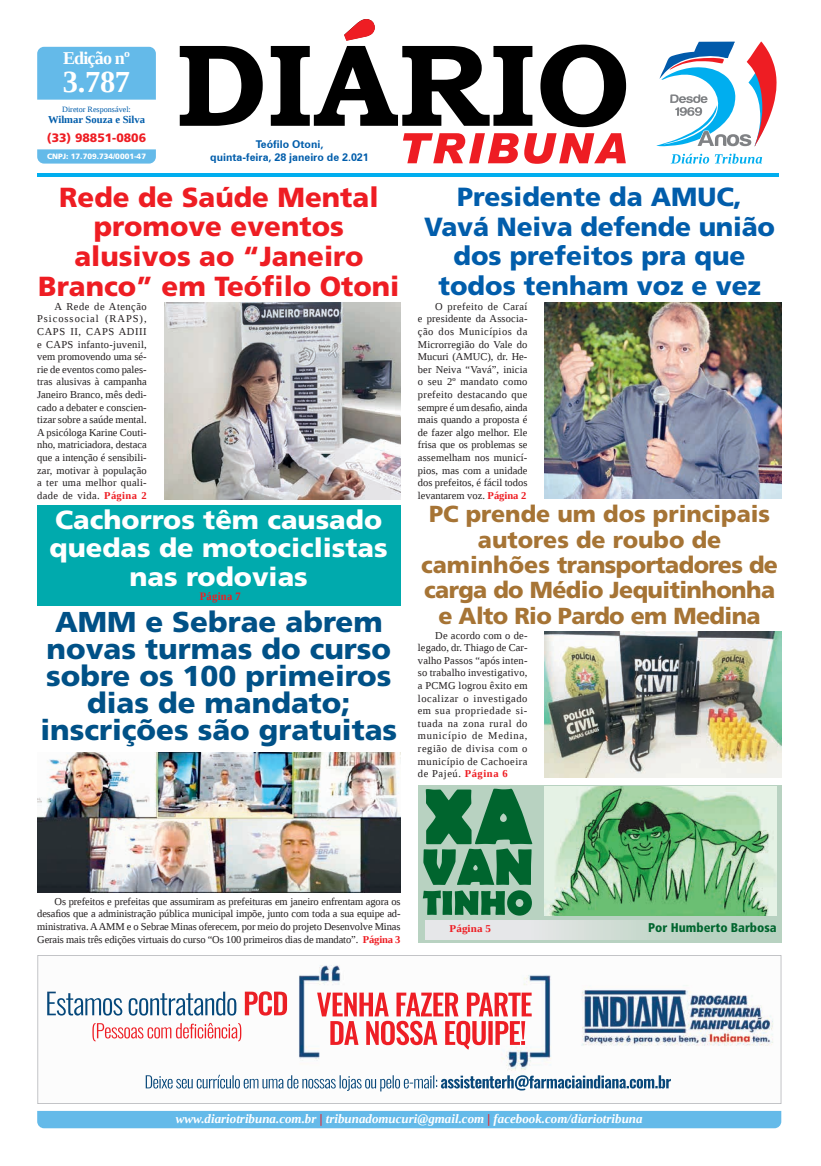
<style>
.page{position:relative;width:821px;height:1166px;background:#fff}
.page>*{position:absolute;margin:0;border:0;box-sizing:border-box;transform-origin:0 0}
.t1{font:700 30.45px "Liberation Serif";color:#fff}
.t2{font:900 28.7px/27px "Frutiger LT Std";color:#005187;text-align:center}
.t3{font:900 27.56px/29.8px "Frutiger LT Std";color:#ee1d23;text-align:center}
.t4{font:900 26.25px/29.8px "Frutiger LT Std";color:#015dab;text-align:center}
.t5{font:900 26.25px/28.7px "Frutiger LT Std";color:#fff;text-align:center;scale:1.04 1}
.t6{font:900 23.19px/25.4px "Frutiger LT Std";letter-spacing:-.025em;color:#a67435;text-align:center}
.t7{font:700 18.03px "Liberation Serif";letter-spacing:-.045em;color:#fff}
.t8{font:italic 700 12.95px "Liberation Serif";color:#fff}
.t9{font:900 condensed 12.69px "Frutiger LT Std";color:#00652e}
.t10{font:900 12.16px "Frutiger LT Std";color:#ee1d23}
.t11{font:700 11.38px "Liberation Serif";letter-spacing:.03em;color:#ee1d23;scale:.93 1}
.t12{font:700 10.67px/12.6px "Zurich BT";color:#015dab;text-align:center}
.t13{font:700 10.59px "Liberation Serif";color:#015dab}
.t14{font:10.5px/12.6px "Liberation Serif";letter-spacing:.005em;color:#231f20;text-align:justify}
.t15{font:700 10.5px "Liberation Serif";letter-spacing:.01em;color:#ee1d23;scale:1.05 1}
.t16{font:8.14px "Liberation Serif";color:#015dab}
.t17{font:900 7.7px "Frutiger LT Std";color:#fff}
.s1{font-weight:700;color:#ee1d23}
.s2{color:#ee1d23}
</style>
<div class="page">
<hr style="left:37px;top:174px;width:742px;height:3px;background:#00aeef">
<svg style="left:180px;top:44px;width:446px;height:83px"></svg>
<svg style="left:344px;top:19px;width:31px;height:22px"></svg>
<div style="left:37px;top:47px;width:119px;height:53px;background:#64bae9"></div>
<svg style="left:37px;top:149px;width:119px;height:15px;background:#6ebeea"></svg>
<div style="left:37px;top:1111px;width:744px;height:17px;background:#64bae9"></div>
<svg style="left:403px;top:133px;width:223px;height:31px"></svg>
<svg style="left:37px;top:955px;width:744px;height:149px"></svg>
<div style="left:37px;top:505px;width:364px;height:100px;background:#00aaad"></div>
<svg style="left:656px;top:41px;width:121px;height:106px"></svg>
<svg style="left:671px;top:154px;width:91px;height:10px"></svg>
<div style="left:418px;top:785px;width:363px;height:157px;background:#b8d2c1"></div>
<svg style="left:781px;top:920px;width:1px;height:19px"></svg>
<div style="left:426px;top:920px;width:355px;height:19px;background:linear-gradient(to right,#f0ecf1,#b1cfba)"></div>
<svg style="left:423px;top:789px;width:109px;height:126px"></svg>
<img style="left:545px;top:787px;width:232px;height:128px">
<img style="left:545px;top:303px;width:236px;height:195px">
<img style="left:164px;top:303px;width:237px;height:196px">
<img style="left:37px;top:752px;width:364px;height:140px">
<img style="left:545px;top:631px;width:236px;height:146px">
<h3 class="t7" style="left:63px;top:45px;width:68px">Edição nº</h3>
<h1 class="t1" style="left:63px;top:61px;width:69px">3.787</h1>
<p class="t16" style="left:62px;top:104px;width:70px">Diretor Responsável:</p>
<p class="t13" style="left:48px;top:112px;width:99px">Wilmar Souza e Silva</p>
<p class="t10" style="left:47px;top:130px;width:101px">(33) 98851-0806</p>
<p class="t17" style="left:47px;top:151px;width:100px">CNPJ: 17.709.734/0001-47</p>
<p class="t12" style="left:210px;top:138px;width:160px">Teófilo Otoni,<br>quinta-feira, 28 janeiro de 2.021</p>
<h3 class="t3" style="left:38px;top:182px;width:363px">Rede de Saúde Mental promove eventos alusivos ao “Janeiro<br>Branco” em Teófilo Otoni</h3>
<p class="t14" style="left:37px;top:300px;width:111px;text-indent:17px">A Rede de Atenção Psicossocial (RAPS), CAPS II, CAPS ADIII e CAPS infanto-juvenil, vem promovendo uma sé&shy;rie de eventos como pales&shy;tras alusivas à campanha Janeiro Branco, mês dedi&shy;cado a debater e conscien&shy;tizar sobre a saúde mental.<br>A psicóloga Karine Couti&shy;nho, matriciadora, destaca que a intenção é sensibili&shy;zar, motivar à população a ter uma melhor quali&shy;dade de vida. <span class="s1">Página 2</span></p>
<h3 class="t5" style="left:50px;top:505px;width:327px">Cachorros têm causado quedas de motociclistas nas rodovias</h3>
<p class="t11" style="left:200px;top:588px;width:46px">Página 7</p>
<h2 class="t2" style="left:41px;top:609px;width:358px">AMM e Sebrae abrem novas turmas do curso sobre os 100 primeiros dias de mandato; inscrições são gratuitas</h2>
<h3 class="t4" style="left:424px;top:182px;width:352px">Presidente da AMUC,<br>Vavá Neiva defende união dos prefeitos pra que todos tenham voz e vez</h3>
<p class="t14" style="left:418px;top:300px;width:111px;text-indent:17px">O prefeito de Caraí e presidente da Associa&shy;ção dos Municípios da Microrregião do Vale do Mucuri (AMUC), dr. He&shy;ber Neiva “Vavá”, inicia o seu 2º mandato como prefeito destacando que sempre é um desafio, ainda mais quando a proposta é de fazer algo melhor. Ele frisa que os problemas se assemelham nos municí&shy;pios, mas com a unidade dos prefeitos, é fácil todos levantarem voz. <span class="s1">Página 2</span></p>
<h3 class="t6" style="left:421px;top:501px;width:359px">PC prende um dos principais autores de roubo de caminhões transportadores de carga do Médio Jequitinhonha e Alto Rio Pardo em Medina</h3>
<p class="t14" style="left:418px;top:629px;width:111px;text-indent:17px">De acordo com o de&shy;legado, dr. Thiago de Car&shy;valho Passos “após inten&shy;so trabalho investigativo, a PCMG logrou êxito em localizar o investigado em sua propriedade si&shy;tuada na zona rural do município de Medina, região de divisa com o município de Cachoeira de Pajeú. <span class="s1">Página 6</span></p>
<p class="t14" style="left:37px;top:895px;width:365px;text-indent:17px">Os prefeitos e prefeitas que assumiram as prefeituras em janeiro enfrentam agora os desafios que a administração pública municipal impõe, junto com toda a sua equipe ad&shy;ministrativa. A AMM e o Sebrae Minas oferecem, por meio do projeto Desenvolve Minas Gerais mais três edições virtuais do curso “Os 100 primeiros dias de mandato”. <span class="s1">Página 3</span></p>
<p class="t15" style="left:450px;top:922px;width:41px">Página 5</p>
<p class="t9" style="left:648px;top:920px;width:130px">Por Humberto Barbosa</p>
<p class="t8" style="left:176px;top:1110px;width:468px">www.diariotribuna.com.br <span class="s2">|</span> tribunadomucuri@gmail.com <span class="s2">|</span> facebook.com/diariotribuna</p>
</div>
